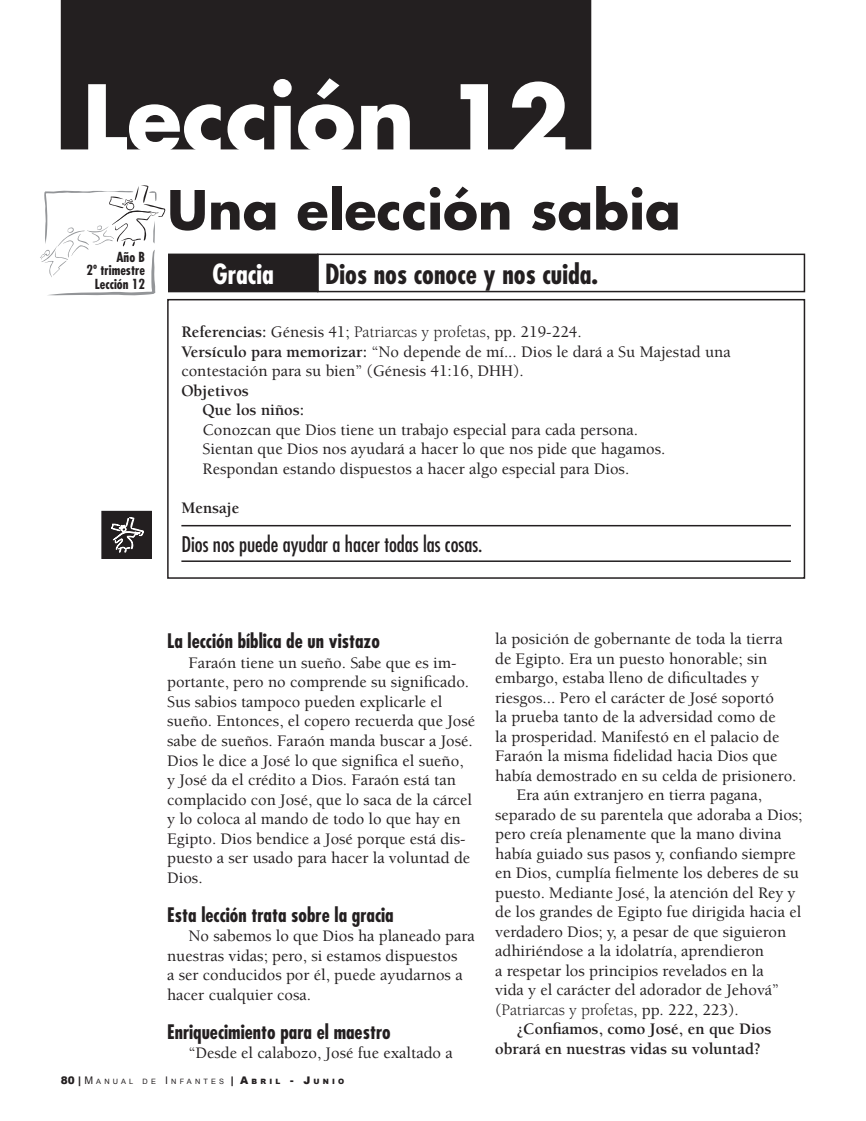
<style>
.page{position:relative;width:866px;height:1121px;background:#fff}
.page>*{position:absolute;margin:0;border:0;box-sizing:border-box;transform-origin:0 0}
.t1{font:700 90px "Futura Std";color:#fff}
.t2{font:700 52.5px "Futura Std";color:#231f20}
.t3{font:700 condensed 27px "Futura Std";color:#231f20}
.t4{font:700 condensed 27px "Futura Std";color:#fff}
.t5{font:condensed 21px "Futura Std";color:#231f20}
.t6{font:700 condensed 19.5px "Futura Std";color:#231f20}
.t7{font:500 16.5px/19.5px "Berkeley Std";color:#231f20}
.t8{font:700 16.5px/19.5px "Berkeley Std";color:#231f20}
.t9{font:16.5px "Berkeley Std";color:#231f20}
.t10{font:700 condensed 13.5px/13.5px "Futura Std";color:#231f20;text-align:right}
.t11{font:7.35px "Arial";letter-spacing:.43em;color:#231f20}
.s1{font-weight:700}
.s2{font-weight:400}
.s3{font-weight:500}
.s4{font-weight:900;font-size:10.5px}
.s5{font-size:10.5px}
.s6{font-weight:900}
</style>
<div class="page">
<svg style="left:40px;top:185px;width:125px;height:110px"></svg>
<div style="left:61px;top:0;width:530px;height:149px;background:#231f20"></div>
<div style="left:317px;top:254px;width:488px;height:38px;border:2px solid #231f20"></div>
<div style="left:169px;top:254px;width:148px;height:38px;background:#231f20"></div>
<hr style="left:181px;top:525px;width:610px;height:1px;background:#231f20">
<hr style="left:181px;top:560px;width:610px;height:2px;background:#231f20">
<div style="left:167px;top:299px;width:638px;height:280px;border:2px solid #231f20"></div>
<div style="left:102px;top:511px;width:49px;height:47px;background:#231f20"></div>
<div style="left:101px;top:511px;width:51px;height:48px;border:1px solid #231f20"></div>
<svg style="left:111px;top:517px;width:33px;height:36px"></svg>
<h1 class="t1" style="left:82px;top:77px;width:488px">Lección 12</h1>
<p class="t10" style="left:86px;top:251px;width:60px">Año B<br>2º trimestre<br>Lección 12</p>
<h2 class="t2" style="left:167px;top:186px;width:515px">Una elección sabia</h2>
<h3 class="t4" style="left:212px;top:262px;width:63px">Gracia</h3>
<h3 class="t3" style="left:325px;top:262px;width:274px">Dios nos conoce y nos cuida.</h3>
<p class="t7" style="left:181px;top:324px;width:551px"><span class="s1">Referencias:</span> Génesis 41; <span class="s2">Patriarcas y profetas</span>, pp. 219-224.<br><span class="s1">Versículo para memorizar:</span> “No depende de mí... Dios le dará a Su Majestad una contestación para su bien” (Génesis 41:16, DHH).</p>
<p class="t8" style="left:203px;top:382px;width:103px;text-indent:-21px">Objetivos<br>Que los niños:</p>
<p class="t7" style="left:203px;top:421px;width:464px">Conozcan que Dios tiene un trabajo especial para cada persona.<br>Sientan que Dios nos ayudará a hacer lo que nos pide que hagamos.<br>Respondan estando dispuestos a hacer algo especial para Dios.</p>
<p class="t8" style="left:181px;top:499px;width:60px">Mensaje</p>
<p class="t5" style="left:181px;top:534px;width:302px">Dios nos puede ayudar a hacer todas las cosas.</p>
<p class="t6" style="left:167px;top:632px;width:214px">La lección bíblica de un vistazo</p>
<p class="t7" style="left:167px;top:654px;width:309px;text-indent:21px">Faraón tiene un sueño. Sabe que es im&shy;portante, pero no comprende su significado.<br>Sus sabios tampoco pueden explicarle el sueño. Entonces, el copero recuerda que José sabe de sueños. Faraón manda buscar a José.<br>Dios le dice a José lo que significa el sueño, y José da el crédito a Dios. Faraón está tan complacido con José, que lo saca de la cárcel y lo coloca al mando de todo lo que hay en Egipto. Dios bendice a José porque está dis&shy;puesto a ser usado para hacer la voluntad de Dios.</p>
<p class="t6" style="left:167px;top:905px;width:228px">Esta lección trata sobre la gracia</p>
<p class="t7" style="left:167px;top:927px;width:309px;text-indent:21px">No sabemos lo que Dios ha planeado para nuestras vidas; pero, si estamos dispuestos<br>a ser conducidos por él, puede ayudarnos a hacer cualquier cosa.</p>
<p class="t6" style="left:167px;top:1022px;width:225px">Enriquecimiento para el maestro</p>
<p class="t7" style="left:188px;top:1044px;width:266px">“Desde el calabozo, José fue exaltado a</p>
<p class="t7" style="left:495px;top:630px;width:289px">la posición de gobernante de toda la tierra</p>
<p class="t7" style="left:495px;top:650px;width:273px">de Egipto. Era un puesto honorable; sin</p>
<p class="t7" style="left:495px;top:669px;width:265px">embargo, estaba lleno de dificultades y</p>
<p class="t7" style="left:495px;top:689px;width:280px">riesgos... Pero el carácter de José soportó</p>
<p class="t7" style="left:495px;top:708px;width:282px">la prueba tanto de la adversidad como de</p>
<p class="t7" style="left:495px;top:728px;width:286px">la prosperidad. Manifestó en el palacio de</p>
<p class="t7" style="left:495px;top:747px;width:284px">Faraón la misma fidelidad hacia Dios que</p>
<p class="t7" style="left:495px;top:767px;width:303px">había demostrado en su celda de prisionero.</p>
<p class="t7" style="left:516px;top:786px;width:247px">Era aún extranjero en tierra pagana,</p>
<p class="t7" style="left:495px;top:806px;width:309px">separado de su parentela que adoraba a Dios;</p>
<p class="t7" style="left:495px;top:825px;width:288px">pero creía plenamente que la mano divina</p>
<p class="t7" style="left:495px;top:845px;width:302px">había guiado sus pasos y, confiando siempre</p>
<p class="t7" style="left:495px;top:864px;width:305px">en Dios, cumplía fielmente los deberes de su</p>
<p class="t7" style="left:495px;top:884px;width:302px">puesto. Mediante José, la atención del Rey y</p>
<p class="t7" style="left:495px;top:903px;width:308px">de los grandes de Egipto fue dirigida hacia el</p>
<p class="t7" style="left:495px;top:923px;width:293px">verdadero Dios; y, a pesar de que siguieron</p>
<p class="t7" style="left:495px;top:942px;width:270px">adhiriéndose a la idolatría, aprendieron</p>
<p class="t7" style="left:495px;top:962px;width:270px">a respetar los principios revelados en la</p>
<p class="t7" style="left:495px;top:981px;width:286px">vida y el carácter del adorador de Jehová”</p>
<p class="t9" style="left:495px;top:1002px;width:245px"><span class="s3">(</span>Patriarcas y profetas<span class="s3">, pp. 222, 223).</span></p>
<p class="t8" style="left:516px;top:1020px;width:256px">¿Confiamos, como José, en que Dios</p>
<p class="t8" style="left:495px;top:1040px;width:267px">obrará en nuestras vidas su voluntad?</p>
<p class="t11" style="left:61px;top:1077px;width:74px"><span class="s4">80|</span><span class="s5">M</span>ANUAL</p>
<p class="t11" style="left:143px;top:1077px;width:203px">DE <span class="s5">I</span>NFANTES <span class="s4">| A</span><span class="s6">BRIL</span> <span class="s4">- J</span><span class="s6">UNIO</span></p>
</div>
